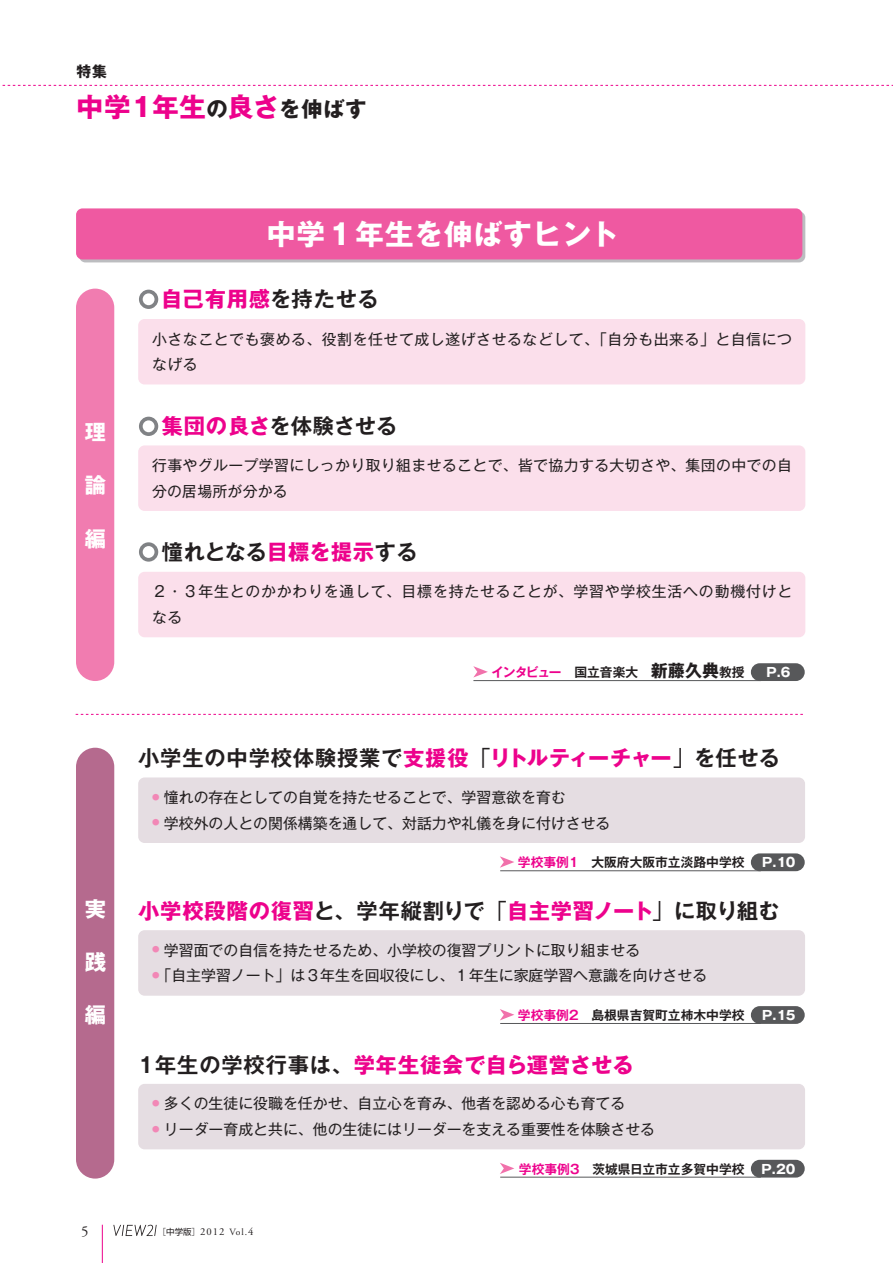
<style>
.page{position:relative;width:893px;height:1263px;background:#fff}
.page>*{position:absolute;margin:0;border:0;box-sizing:border-box;transform-origin:0 0}
.t1{font:700 28.65px "Gothic MB101 Pro";letter-spacing:.03em;color:#fff}
.t2{font:700 26.55px "Gothic MB101 Pro";letter-spacing:-.015em;color:#ed028c}
.t3{font:700 21.3px "Gothic MB101 Pro";letter-spacing:.04em;color:#ed028c}
.t4{font:700 21.3px "Gothic MB101 Pro De";letter-spacing:.035em;color:#231f20}
.t5{font:700 21.3px "Gothic MB101 Pro";color:#fff}
.t6{font:14.85px/25.5px "Gothic MB101 Pro";color:#231f20}
.t7{font:14.85px/25.5px "Gothic MB101 Pro";letter-spacing:.025em;color:#231f20}
.t8{font:14.85px/25.5px "Gothic MB101 Pro";letter-spacing:.04em;color:#231f20}
.t9{font:14.85px/25.5px "Gothic MB101 Pro";letter-spacing:.055em;color:#231f20}
.t10{font:700 14.85px "Gothic MB101 Pro";color:#231f20}
.t11{font:14.85px "Adobe Garamond Pro";color:#231f20}
.t12{font:700 12.75px "Gothic MB101 Pro De";color:#231f20}
.t13{font:700 12.75px "Gothic MB101 Pro De";letter-spacing:-.035em;color:#231f20}
.t14{font:700 12.75px "Gothic MB101 Pro";color:#fff}
.t15{font:10.65px "Adobe Garamond Pro";color:#231f20}
.t16{font:7.5px "Gothic MB101 Pro";color:#f287b6}
.s1{font-size:21.3px;color:#231f20}
.s2{font-family:"Gothic MB101 Pro De";color:#231f20}
.s3{font-family:"Gothic MB101 Pro";color:#ed028c}
.s4{color:#ed028c}
.s5{font-family:"Gothic MB101 Pro";font-size:16.95px}
.s6{font-family:"Gothic MB101 Pro";font-weight:400}
.s7{font-weight:400;color:#231f20}
.s8{font-family:"Shin Go Pro";font-weight:300;font-size:8.55px}
.s9{font-family:"Shin Go Pro";font-size:8.55px}
.s10{font-size:9.6px}
</style>
<div class="page">
<hr style="left:102px;top:1225px;width:1px;height:38px;background:#ed028c">
<svg style="left:113px;top:1225px;width:44px;height:11px"></svg>
<svg style="left:2px;top:85px;width:891px;height:1px"></svg>
<svg style="left:79px;top:211px;width:726px;height:51px;background:#c3adbb"></svg>
<div style="left:76px;top:208px;width:726px;height:51px;background:#ef59a1;border-radius:6px"></div>
<div style="left:138px;top:319px;width:667px;height:65px;background:#fbdfeb;border-radius:6px"></div>
<div style="left:138px;top:445px;width:667px;height:66px;background:#fbdfeb;border-radius:6px"></div>
<div style="left:138px;top:572px;width:667px;height:65px;background:#fbdfeb;border-radius:6px"></div>
<div style="left:138px;top:777px;width:667px;height:66px;background:#e5dde2;border-radius:6px"></div>
<svg style="left:500px;top:856px;width:14px;height:12px"></svg>
<hr style="left:500px;top:870px;width:261px;height:1px;background:#57585a">
<div style="left:751px;top:853px;width:54px;height:18px;background:#57585a;border-radius:9px"></div>
<svg style="left:473px;top:666px;width:15px;height:11px"></svg>
<hr style="left:473px;top:680px;width:288px;height:1px;background:#57585a">
<div style="left:751px;top:663px;width:54px;height:18px;background:#57585a;border-radius:9px"></div>
<div style="left:138px;top:930px;width:667px;height:66px;background:#e5dde2;border-radius:6px"></div>
<svg style="left:500px;top:1009px;width:14px;height:11px"></svg>
<hr style="left:500px;top:1023px;width:261px;height:1px;background:#57585a">
<div style="left:751px;top:1006px;width:54px;height:18px;background:#57585a;border-radius:9px"></div>
<div style="left:138px;top:1084px;width:667px;height:65px;background:#e5dde2;border-radius:6px"></div>
<svg style="left:500px;top:1163px;width:14px;height:11px"></svg>
<hr style="left:500px;top:1177px;width:261px;height:1px;background:#57585a">
<div style="left:751px;top:1160px;width:54px;height:17px;background:#57585a;border-radius:9px"></div>
<svg style="left:139px;top:290px;width:19px;height:19px"></svg>
<div style="left:143px;top:293px;width:12px;height:12px;background:#fff;border-radius:50%"></div>
<svg style="left:139px;top:417px;width:19px;height:19px"></svg>
<div style="left:143px;top:420px;width:12px;height:12px;background:#fff;border-radius:50%"></div>
<svg style="left:139px;top:542px;width:19px;height:20px"></svg>
<div style="left:143px;top:546px;width:12px;height:12px;background:#fff;border-radius:50%"></div>
<div style="left:76px;top:289px;width:38px;height:392px;background:#f17cb0;border-radius:19px"></div>
<div style="left:76px;top:748px;width:38px;height:430px;background:#b56a8e;border-radius:19px"></div>
<svg style="left:76px;top:714px;width:727px;height:1px"></svg>
<p class="t10" style="left:77px;top:59px;width:32px">特集</p>
<p class="t2" style="left:77px;top:84px;width:292px">中学１年生<span class="s1">の</span>良さ<span class="s1">を伸ばす</span></p>
<p class="t1" style="left:267px;top:210px;width:354px">中学１年生を伸ばすヒント</p>
<p class="t5" style="left:85px;top:414px;width:22px">理</p>
<p class="t5" style="left:85px;top:468px;width:23px">論</p>
<p class="t5" style="left:85px;top:521px;width:22px">編</p>
<p class="t5" style="left:85px;top:891px;width:22px">実</p>
<p class="t5" style="left:85px;top:944px;width:23px">践</p>
<p class="t5" style="left:85px;top:997px;width:22px">編</p>
<p class="t3" style="left:161px;top:282px;width:219px">自己有用感<span class="s2">を持たせる</span></p>
<p class="t8" style="left:152px;top:324px;width:641px">小さなことでも褒める、役割を任せて成し遂げさせるなどして、「自分も出来る」と自信につなげる</p>
<p class="t4" style="left:162px;top:408px;width:237px"><span class="s3">集団の良さ</span>を体験させる</p>
<p class="t7" style="left:152px;top:451px;width:641px">行事やグループ学習にしっかり取り組ませることで、皆で協力する大切さや、集団の中での自分の居場所が分かる</p>
<p class="t4" style="left:162px;top:534px;width:257px">憧れとなる<span class="s3">目標を提示</span>する</p>
<p class="t9" style="left:152px;top:577px;width:642px">２・３年生とのかかわりを通して、目標を持たせることが、学習や学校生活への動機付けとなる</p>
<p class="t13" style="left:492px;top:661px;width:254px"><span class="s4">インタビュー　</span>国立音楽大　<span class="s5">新藤久典</span>教授</p>
<p class="t14" style="left:766px;top:662px;width:26px">P.6</p>
<p class="t4" style="left:138px;top:740px;width:643px">小学生の中学校体験授業で<span class="s3">支援役</span><span class="s6">「</span><span class="s3">リトルティーチャー</span><span class="s6">」</span>を任せる</p>
<p class="t6" style="left:164px;top:783px;width:448px">憧れの存在としての自覚を持たせることで、学習意欲を育む<br>学校外の人との関係構築を通して、対話力や礼儀を身に付けさせる</p>
<p class="t16" style="left:152px;top:791px;width:9px">●</p>
<p class="t16" style="left:152px;top:816px;width:9px">●</p>
<p class="t12" style="left:518px;top:852px;width:228px"><span class="s4">学校事例１</span>　大阪府大阪市立淡路中学校</p>
<p class="t14" style="left:762px;top:852px;width:35px">P.10</p>
<p class="t3" style="left:138px;top:893px;width:643px">小学校段階の復習<span class="s2">と、学年縦割りで</span><span class="s7">「</span>自主学習ノート<span class="s7">」</span><span class="s2">に取り組む</span></p>
<p class="t6" style="left:157px;top:935px;width:552px;text-indent:7px">学習面での自信を持たせるため、小学校の復習プリントに取り組ませる<br>「自主学習ノート」は３年生を回収役にし、１年生に家庭学習へ意識を向けさせる</p>
<p class="t16" style="left:152px;top:943px;width:9px">●</p>
<p class="t16" style="left:152px;top:969px;width:9px">●</p>
<p class="t12" style="left:518px;top:1004px;width:228px"><span class="s4">学校事例２　</span>島根県吉賀町立柿木中学校</p>
<p class="t14" style="left:762px;top:1005px;width:35px">P.15</p>
<p class="t3" style="left:136px;top:1047px;width:500px"><span class="s2">１年生の学校行事は、</span>学年生徒会で自ら運営させる</p>
<p class="t6" style="left:164px;top:1089px;width:493px">多くの生徒に役職を任かせ、自立心を育み、他者を認める心も育てる<br>リーダー育成と共に、他の生徒にはリーダーを支える重要性を体験させる</p>
<p class="t16" style="left:152px;top:1097px;width:9px">●</p>
<p class="t16" style="left:152px;top:1122px;width:9px">●</p>
<p class="t12" style="left:519px;top:1158px;width:227px"><span class="s4">学校事例３　</span>茨城県日立市立多賀中学校</p>
<p class="t14" style="left:762px;top:1158px;width:35px">P.20</p>
<p class="t11" style="left:81px;top:1222px;width:9px">5</p>
<p class="t15" style="left:158px;top:1225px;width:97px"><span class="s8">［</span><span class="s9">中学版</span><span class="s8">］</span>2012 <span class="s10">Vol.</span>4</p>
</div>
